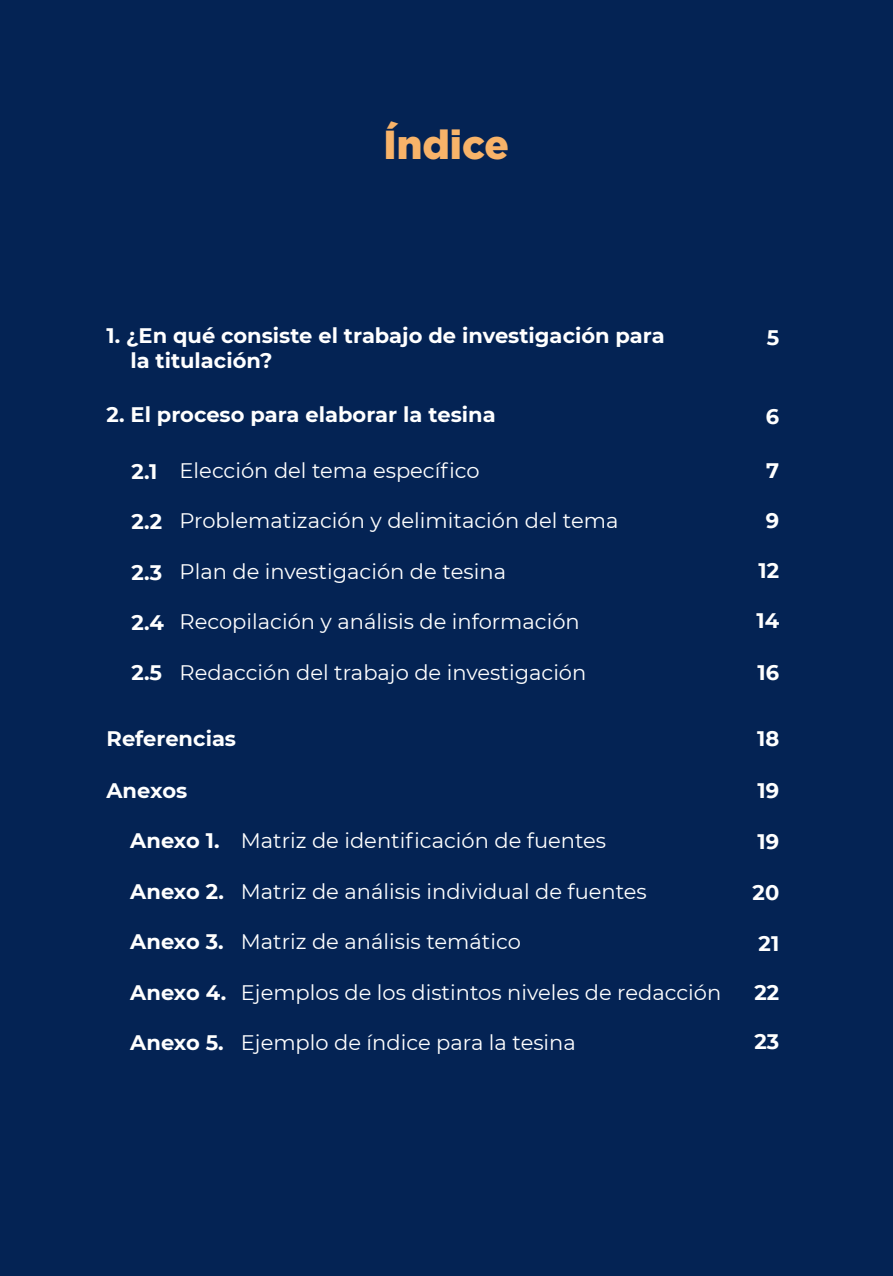
<style>
.page{position:relative;width:893px;height:1276px;background:#042354}
.page>*{position:absolute;margin:0;border:0;box-sizing:border-box;transform-origin:0 0}
.t1{font:900 40.5px "Gotham";color:#f8b369}
.t2{font:21px "Montserrat";color:#fff}
.t3{font:700 21px/25.2px "Montserrat";color:#fff}
</style>
<div class="page">
<h1 class="t1" style="left:384px;top:122px;width:127px">Índice</h1>
<p class="t3" style="left:130px;top:322px;width:536px;text-indent:-24px">1. ¿En qué consiste el trabajo de investigación para la titulación?</p>
<p class="t3" style="left:107px;top:401px;width:391px">2. El proceso para elaborar la tesina</p>
<p class="t3" style="left:131px;top:457px;width:27px">2.1</p>
<p class="t3" style="left:131px;top:508px;width:32px">2.2</p>
<p class="t3" style="left:131px;top:558px;width:32px">2.3</p>
<p class="t3" style="left:131px;top:609px;width:34px">2.4</p>
<p class="t3" style="left:131px;top:659px;width:32px">2.5</p>
<p class="t2" style="left:180px;top:456px;width:302px">Elección del tema específico</p>
<p class="t2" style="left:180px;top:506px;width:440px">Problematización y delimitación del tema</p>
<p class="t2" style="left:180px;top:557px;width:328px">Plan de investigación de tesina</p>
<p class="t2" style="left:180px;top:607px;width:402px">Recopilación y análisis de información</p>
<p class="t2" style="left:180px;top:658px;width:408px">Redacción del trabajo de investigación</p>
<p class="t3" style="left:107px;top:725px;width:131px">Referencias</p>
<p class="t3" style="left:107px;top:777px;width:82px">Anexos</p>
<p class="t3" style="left:130px;top:827px;width:91px">Anexo 1.</p>
<p class="t3" style="left:130px;top:878px;width:95px">Anexo 2.</p>
<p class="t3" style="left:130px;top:928px;width:95px">Anexo 3.</p>
<p class="t3" style="left:130px;top:978px;width:97px">Anexo 4.</p>
<p class="t3" style="left:130px;top:1029px;width:95px">Anexo 5.</p>
<p class="t2" style="left:241px;top:826px;width:367px">Matriz de identificación de fuentes</p>
<p class="t2" style="left:241px;top:877px;width:407px">Matriz de análisis individual de fuentes</p>
<p class="t2" style="left:241px;top:927px;width:282px">Matriz de análisis temático</p>
<p class="t2" style="left:241px;top:978px;width:482px">Ejemplos de los distintos niveles de redacción</p>
<p class="t2" style="left:241px;top:1028px;width:336px">Ejemplo de índice para la tesina</p>
<p class="t3" style="left:767px;top:324px;width:14px">5</p>
<p class="t3" style="left:766px;top:402px;width:15px">6</p>
<p class="t3" style="left:766px;top:456px;width:15px">7</p>
<p class="t3" style="left:766px;top:506px;width:15px">9</p>
<p class="t3" style="left:759px;top:556px;width:22px">12</p>
<p class="t3" style="left:756px;top:607px;width:24px">14</p>
<p class="t3" style="left:758px;top:658px;width:23px">16</p>
<p class="t3" style="left:757px;top:724px;width:24px">18</p>
<p class="t3" style="left:758px;top:777px;width:23px">19</p>
<p class="t3" style="left:758px;top:828px;width:23px">19</p>
<p class="t3" style="left:753px;top:879px;width:28px">20</p>
<p class="t3" style="left:759px;top:929px;width:22px">21</p>
<p class="t3" style="left:754px;top:979px;width:26px">22</p>
<p class="t3" style="left:754px;top:1028px;width:26px">23</p>
</div>
